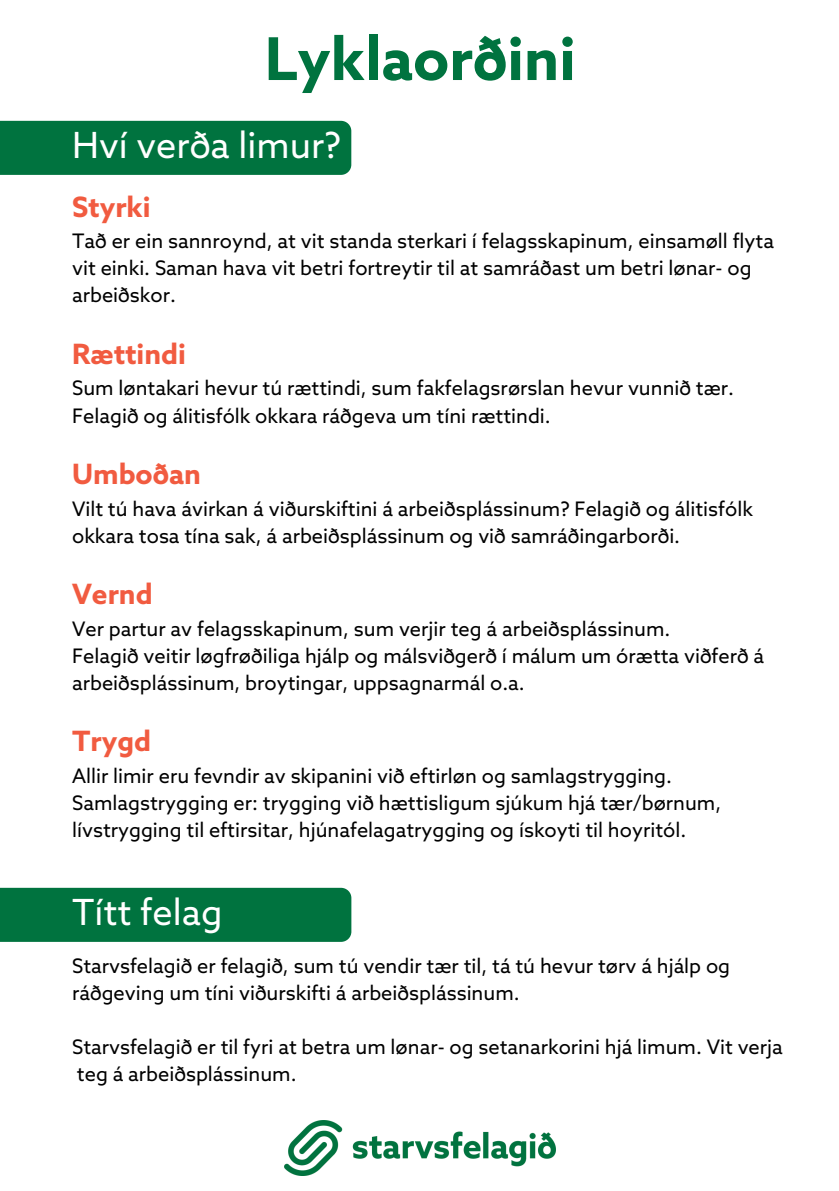
<style>
.page{position:relative;width:839px;height:1191px;background:#fff}
.page>*{position:absolute;margin:0;border:0;box-sizing:border-box;transform-origin:0 0}
.t1{font:700 59px "Azo Sans";color:#00733f}
.t2{font:36px "Azo Sans";color:#fff}
.t3{font:700 28px "Azo Sans";color:#f15b40}
.t4{font:20px/27px "Azo Sans";color:#000}
</style>
<div class="page">
<img style="left:285px;top:1120px;width:270px;height:56px">
<div style="left:0;top:121px;width:351px;height:54px;background:#00733f"></div>
<div style="left:0;top:888px;width:351px;height:54px;background:#00733f"></div>
<p class="t1" style="left:265px;top:29px;width:312px">Lyklaorðini</p>
<p class="t2" style="left:72px;top:127px;width:270px">Hví verða limur?</p>
<p class="t3" style="left:72px;top:192px;width:80px">Styrki</p>
<p class="t4" style="left:72px;top:229px;width:703px">Tað er ein sannroynd, at vit standa sterkari í felagsskapinum, einsamøll flyta vit einki. Saman hava vit betri fortreytir til at samráðast um betri lønar- og arbeiðskor.</p>
<p class="t3" style="left:72px;top:340px;width:115px">Rættindi</p>
<p class="t4" style="left:72px;top:377px;width:663px">Sum løntakari hevur tú rættindi, sum fakfelagsrørslan hevur vunnið tær.<br>Felagið og álitisfólk okkara ráðgeva um tíni rættindi.</p>
<p class="t3" style="left:72px;top:460px;width:130px">Umboðan</p>
<p class="t4" style="left:72px;top:497px;width:682px">Vilt tú hava ávirkan á viðurskiftini á arbeiðsplássinum? Felagið og álitisfólk okkara tosa tína sak, á arbeiðsplássinum og við samráðingarborði.</p>
<p class="t3" style="left:72px;top:580px;width:82px">Vernd</p>
<p class="t4" style="left:72px;top:617px;width:599px">Ver partur av felagsskapinum, sum verjir teg á arbeiðsplássinum.</p>
<p class="t4" style="left:72px;top:644px;width:693px">Felagið veitir løgfrøðiliga hjálp og málsviðgerð í málum um órætta viðferð á arbeiðsplássinum, broytingar, uppsagnarmál o.a.</p>
<p class="t3" style="left:72px;top:727px;width:81px">Trygd</p>
<p class="t4" style="left:72px;top:764px;width:650px">Allir limir eru fevndir av skipanini við eftirløn og samlagstrygging.<br>Samlagstrygging er: trygging við hættisligum sjúkum hjá tær/børnum, lívstrygging til eftirsitar, hjúnafelagatrygging og ískoyti til hoyritól.</p>
<p class="t2" style="left:72px;top:894px;width:152px">Títt felag</p>
<p class="t4" style="left:72px;top:954px;width:659px">Starvsfelagið er felagið, sum tú vendir tær til, tá tú hevur tørv á hjálp og ráðgeving um tíni viðurskifti á arbeiðsplássinum.</p>
<p class="t4" style="left:72px;top:1035px;width:712px">Starvsfelagið er til fyri at betra um lønar- og setanarkorini hjá limum. Vit verja teg á arbeiðsplássinum.</p>
</div>
